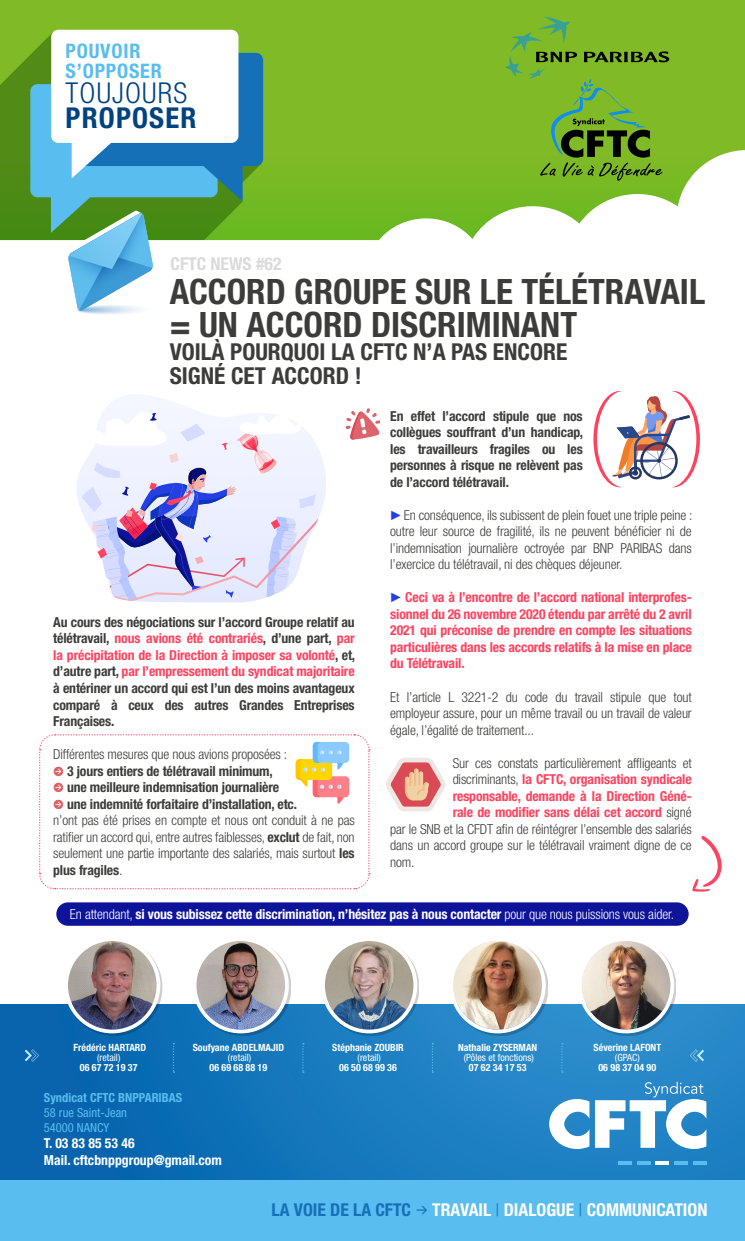
<style>
.page{position:relative;width:745px;height:1241px;background:#fff}
.page>*{position:absolute;margin:0;border:0;box-sizing:border-box;transform-origin:0 0}
.t1{font:700 condensed 35px/32.5px "Helvetica Neue LT Std";color:#3c3c3b}
.t2{font:300 condensed 28.75px "Helvetica Neue LT Std";letter-spacing:.04em;color:#004380}
.t3{font:700 condensed 28.75px "Helvetica Neue LT Std";letter-spacing:.04em;color:#004380}
.t4{font:700 condensed 23.38px/23.8px "Helvetica Neue LT Std";color:#3c3c3b}
.t5{font:700 condensed 20px/20px "Helvetica Neue LT Std";letter-spacing:.04em;color:#59bdf0}
.t6{font:700 condensed 17.62px "Helvetica Neue LT Std";color:#fff}
.t7{font:700 condensed 17.62px "Helvetica Neue LT Std";color:#dadada}
.t8{font:300 condensed 13.75px/16.5px "Helvetica Neue LT Std";letter-spacing:-.01em;color:#3c3c3b;text-align:justify}
.t9{font:700 condensed 13.75px/16.5px "Helvetica Neue LT Std";letter-spacing:-.01em;color:#3c3c3b;text-align:justify}
.t10{font:700 condensed 13.75px/16.5px "Helvetica Neue LT Std";letter-spacing:-.01em;color:#ff425e;text-align:justify}
.t11{font:700 condensed 13.75px/16.5px "Helvetica Neue LT Std";letter-spacing:-.01em;color:#fff}
.t12{font:condensed 12.5px/15px "Helvetica Neue LT Std";color:#59bdf0}
.t13{font:700 condensed 12.5px "Helvetica Neue LT Std";color:#59bdf0}
.t14{font:700 condensed 10px "Helvetica Neue LT Std";color:#fff}
.t15{font:condensed 10px "Helvetica Neue LT Std";color:#fff}
.s1{color:#ff425e}
.s2{font-family:"Klavika";font-weight:400;font-stretch:normal;color:#df5e61}
.s3{font-weight:700}
.s4{font-family:"Klavika";font-weight:400;font-stretch:normal;color:#2440e3}
.s5{font-weight:300;color:#3c3c3b}
.s6{font-weight:300}
.s7{color:#1570b8}
.s8{font-family:"Klavika";font-weight:400;font-stretch:normal;color:#1570b8}
.s9{font-weight:300;color:#1570b8}
</style>
<div class="page">
<svg style="left:82px;top:407px;width:236px;height:194px"></svg>
<svg style="left:593px;top:391px;width:106px;height:96px"></svg>
<div style="left:0;top:0;width:744px;height:264px;background:#80ba26"></div>
<div style="left:0;top:1004px;width:744px;height:199px;background:linear-gradient(to right,#0463ad,#2d8fce)"></div>
<svg style="left:548px;top:1081px;width:158px;height:67px"></svg>
<svg style="left:617px;top:1160px;width:14px;height:4px"></svg>
<svg style="left:636px;top:1160px;width:14px;height:4px"></svg>
<svg style="left:655px;top:1160px;width:14px;height:4px"></svg>
<svg style="left:673px;top:1160px;width:14px;height:4px"></svg>
<svg style="left:692px;top:1160px;width:14px;height:4px"></svg>
<div style="left:0;top:1180px;width:744px;height:60px;background:#59bdf0"></div>
<div style="left:451px;top:938px;width:96px;height:97px;background:#000;opacity:.2"></div>
<img style="left:453px;top:940px;width:88px;height:89px;border-radius:44px">
<div style="left:449px;top:937px;width:96px;height:96px;border:4px solid #fff;border-radius:50%"></div>
<div style="left:322px;top:938px;width:97px;height:97px;background:#000;opacity:.2"></div>
<img style="left:324px;top:940px;width:89px;height:89px;border-radius:44px">
<div style="left:321px;top:937px;width:96px;height:96px;border:4px solid #fff;border-radius:50%"></div>
<div style="left:194px;top:938px;width:96px;height:97px;background:#000;opacity:.2"></div>
<img style="left:196px;top:940px;width:89px;height:89px;border-radius:44px">
<div style="left:192px;top:937px;width:97px;height:96px;border:4px solid #fff;border-radius:50%"></div>
<svg style="left:25px;top:1049px;width:14px;height:12px"></svg>
<svg style="left:689px;top:1049px;width:14px;height:12px"></svg>
<svg style="left:173px;top:1042px;width:1px;height:30px"></svg>
<svg style="left:302px;top:1042px;width:2px;height:30px"></svg>
<svg style="left:431px;top:1042px;width:2px;height:30px"></svg>
<svg style="left:561px;top:1042px;width:1px;height:30px"></svg>
<div style="left:66px;top:938px;width:96px;height:97px;background:#000;opacity:.2"></div>
<img style="left:68px;top:940px;width:88px;height:89px;border-radius:44px">
<div style="left:64px;top:937px;width:96px;height:96px;border:4px solid #fff;border-radius:50%"></div>
<div style="left:579px;top:938px;width:96px;height:97px;background:#000;opacity:.2"></div>
<img style="left:581px;top:940px;width:89px;height:89px;border-radius:44px">
<div style="left:577px;top:937px;width:96px;height:96px;border:4px solid #fff;border-radius:50%"></div>
<svg style="left:0;top:32px;width:257px;height:118px;fill:#538b17"></svg>
<div style="left:51px;top:30px;width:187px;height:113px;background:#fff;border-radius:7px"></div>
<svg style="left:0;top:150px;width:744px;height:114px"></svg>
<svg style="left:30px;top:53px;width:233px;height:261px"></svg>
<svg style="left:505px;top:17px;width:163px;height:163px"></svg>
<svg style="left:345px;top:408px;width:35px;height:31px"></svg>
<svg style="left:386px;top:758px;width:59px;height:53px"></svg>
<svg style="left:39px;top:734px;width:331px;height:155px"></svg>
<div style="left:56px;top:902px;width:632px;height:23px;background:#0d1499;border-radius:12px"></div>
<svg style="left:692px;top:836px;width:29px;height:56px"></svg>
<h3 class="t5" style="left:66px;top:41px;width:98px">POUVOIR<br>S’OPPOSER</h3>
<h2 class="t2" style="left:66px;top:76px;width:123px">TOUJOURS</h2>
<h2 class="t3" style="left:66px;top:100px;width:132px">PROPOSER</h2>
<p class="t7" style="left:170px;top:253px;width:112px">CFTC NEWS #62</p>
<h1 class="t1" style="left:169px;top:275px;width:536px">ACCORD GROUPE SUR LE TÉLÉTRAVAIL = UN ACCORD DISCRIMINANT</h1>
<h3 class="t4" style="left:169px;top:340px;width:399px">VOILÀ POURQUOI LA CFTC N’A PAS ENCORE<br>SIGNÉ CET ACCORD !</h3>
<p class="t7" style="left:264px;top:255px;width:18px">34</p>
<p class="t9" style="left:53px;top:613px;width:303px">Au cours des négociations sur l’accord Groupe relatif au télétravail, <span class="s1">nous avions été contrariés</span>, d’une part, <span class="s1">par la précipitation de la Direction à imposer sa volonté</span>, et, d’autre part, <span class="s1">par l’empressement du syndicat majoritaire </span>à entériner un accord qui est l’un des moins avantageux comparé à ceux des autres Grandes Entreprises Françaises.</p>
<p class="t8" style="left:53px;top:745px;width:235px">Différentes mesures que nous avions proposées :</p>
<p class="t9" style="left:53px;top:762px;width:221px"><span class="s2">•</span> 3 jours entiers de télétravail minimum,</p>
<p class="t9" style="left:53px;top:778px;width:227px"><span class="s2">•</span> une meilleure indemnisation journalière</p>
<p class="t8" style="left:53px;top:795px;width:303px;text-align:left"><span class="s2">•</span> <span class="s3">une indemnité forfaitaire d’installation, etc.<br></span>n’ont pas été prises en compte et nous ont conduit à ne pas ratifier un accord qui, entre autres faiblesses, <span class="s3">exclut</span> de fait, non seulement une partie importante des salariés, mais surtout <span class="s3">les plus fragiles</span>.</p>
<p class="t9" style="left:390px;top:407px;width:194px">En effet l’accord stipule que nos collègues souffrant d’un handicap, les travailleurs fragiles ou les personnes à risque ne relèvent pas de l’accord télétravail.</p>
<p class="t8" style="left:390px;top:506px;width:303px"><span class="s4">•</span> En conséquence, ils subissent de plein fouet une triple peine : outre leur source de fragilité, ils ne peuvent bénéficier ni de l’indemnisation journalière octroyée par BNP PARIBAS dans l’exercice du télétravail, ni des chèques déjeuner.</p>
<p class="t10" style="left:390px;top:589px;width:303px"><span class="s4">•</span> Ceci va à l’encontre de l’accord national interprofes&shy;sionnel du 26 novembre 2020 étendu par arrêté du 2 avril 2021 qui préconise de prendre en compte les situations particulières dans les accords relatifs à la mise en place du Télétravail.</p>
<p class="t8" style="left:390px;top:688px;width:303px">Et l’article L 3221-2 du code du travail stipule que tout employeur assure, pour un même travail ou un travail de valeur égale, l’égalité de traitement...</p>
<p class="t8" style="left:452px;top:754px;width:240px">Sur ces constats particulièrement affligeants et</p>
<p class="t10" style="left:452px;top:770px;width:240px"><span class="s5">discriminants,</span> la CFTC, organisation syndicale</p>
<p class="t10" style="left:452px;top:787px;width:240px">responsable, demande à la Direction Géné-</p>
<p class="t10" style="left:452px;top:803px;width:240px">rale de modifier sans délai cet accord <span class="s5">signé</span></p>
<p class="t8" style="left:390px;top:820px;width:303px">par le SNB et la CFDT afin de réintégrer l’ensemble des salariés</p>
<p class="t8" style="left:390px;top:836px;width:303px">dans un accord groupe sur le télétravail vraiment digne de ce</p>
<p class="t8" style="left:390px;top:853px;width:26px">nom.</p>
<p class="t11" style="left:70px;top:905px;width:605px"><span class="s6">En attendant,</span> si vous subissez cette discrimination, n’hésitez pas à nous contacter <span class="s6">pour que nous puissions vous aider.</span></p>
<p class="t14" style="left:74px;top:1041px;width:74px">Frédéric HARTARD</p>
<p class="t15" style="left:97px;top:1051px;width:25px">(retail)</p>
<p class="t14" style="left:80px;top:1061px;width:59px">06 67 72 19 37</p>
<p class="t14" style="left:192px;top:1041px;width:93px">Soufyane ABDELMAJID</p>
<p class="t15" style="left:228px;top:1051px;width:25px">(retail)</p>
<p class="t14" style="left:209px;top:1061px;width:59px">06 69 68 88 19</p>
<p class="t13" style="left:44px;top:1089px;width:140px">Syndicat CFTC BNPPARIBAS</p>
<p class="t12" style="left:44px;top:1104px;width:85px">58 rue Saint-Jean<br>54000 NANCY</p>
<p class="t11" style="left:44px;top:1134px;width:179px">T. 03 83 85 53 46<br>Mail. cftcbnppgroup@gmail.com</p>
<p class="t14" style="left:332px;top:1041px;width:73px">Stéphanie ZOUBIR</p>
<p class="t15" style="left:357px;top:1051px;width:25px">(retail)</p>
<p class="t14" style="left:339px;top:1061px;width:59px">06 50 68 99 36</p>
<p class="t14" style="left:457px;top:1041px;width:81px">Nathalie ZYSERMAN</p>
<p class="t15" style="left:463px;top:1051px;width:71px">(Pôles et fonctions)</p>
<p class="t14" style="left:468px;top:1061px;width:59px">07 62 34 17 53</p>
<p class="t14" style="left:593px;top:1041px;width:69px">Séverine LAFONT</p>
<p class="t15" style="left:614px;top:1051px;width:26px">(GPAC)</p>
<p class="t14" style="left:598px;top:1061px;width:59px">06 98 37 04 90</p>
<p class="t6" style="left:271px;top:1199px;width:437px"><span class="s7">LA VOIE DE LA CFTC</span> <span class="s8">•</span> TRAVAIL <span class="s9">|</span> DIALOGUE <span class="s9">|</span> COMMUNICATION</p>
</div>
